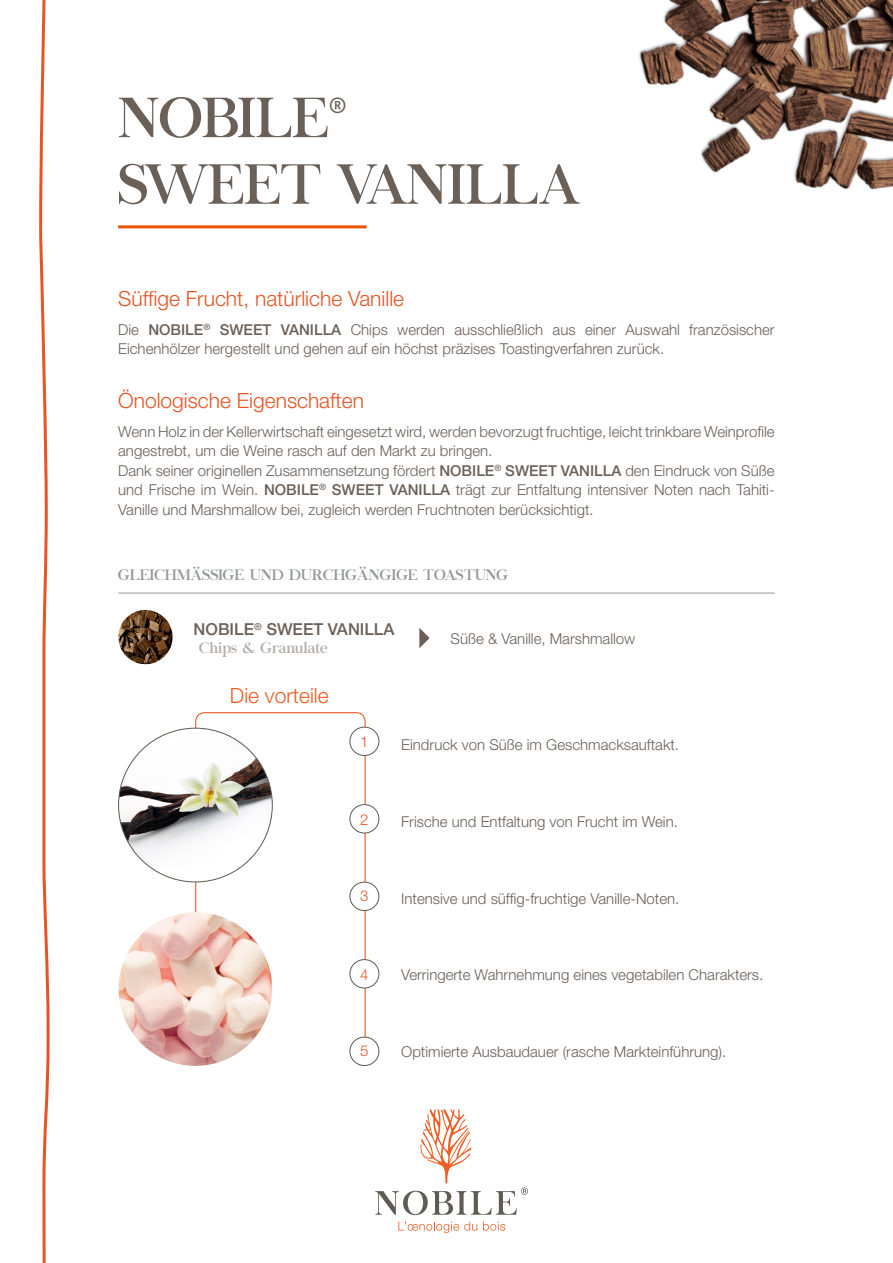
<style>
.page{position:relative;width:893px;height:1263px;background:#fff}
.page>*{position:absolute;margin:0;border:0;box-sizing:border-box;transform-origin:0 0}
.t1{font:55.5px/66.6px "Chapaza";color:#6a6058}
.t2{font:300 21px "Helvetica Neue";color:#e75424}
.t3{font:300 21px "Helvetica Neue";color:#ef5d22}
.nobile-nom-produit{font:500 16.5px "Helvetica Neue";color:#6a6058}
.texte-nobile{font:300 15px/19.5px "Helvetica Neue";color:#6a6058}
.nobile-titres-paragr{font:15px "Chapaza";color:#939598}
.nobile-nom-produit-2{font:15px "Chapaza";color:#b3aca7}
.texte-nobile-2{font:300 15px "Helvetica Neue";color:#e75424}
.s1{font-weight:500}
</style>
<div class="page">
<svg style="left:375px;top:1109px;width:153px;height:106px"></svg>
<svg style="left:398px;top:1222px;width:79px;height:11px"></svg>
<svg style="left:483px;top:1222px;width:22px;height:9px"></svg>
<hr style="left:118px;top:225px;width:249px;height:3px;background:#ed5200">
<svg style="left:39px;top:0;width:11px;height:1263px"></svg>
<svg style="left:419px;top:628px;width:11px;height:20px"></svg>
<hr style="left:118px;top:593px;width:657px;height:1px;background:#939598">
<img style="left:118px;top:610px;width:55px;height:54px">
<svg style="left:195px;top:712px;width:171px;height:341px"></svg>
<div style="left:350px;top:727px;width:29px;height:28px;background:#fff;border-radius:50%"></div>
<div style="left:350px;top:727px;width:29px;height:29px;border:1px solid #5e5a54;border-radius:50%"></div>
<div style="left:350px;top:805px;width:29px;height:28px;background:#fff;border-radius:50%"></div>
<div style="left:350px;top:804px;width:29px;height:29px;border:1px solid #5e5a54;border-radius:50%"></div>
<div style="left:350px;top:882px;width:29px;height:28px;background:#fff;border-radius:50%"></div>
<div style="left:350px;top:882px;width:29px;height:29px;border:1px solid #5e5a54;border-radius:50%"></div>
<div style="left:350px;top:959px;width:29px;height:29px;background:#fff;border-radius:50%"></div>
<div style="left:350px;top:959px;width:29px;height:29px;border:1px solid #5e5a54;border-radius:50%"></div>
<div style="left:350px;top:1037px;width:29px;height:28px;background:#fff;border-radius:50%"></div>
<div style="left:350px;top:1037px;width:29px;height:29px;border:1px solid #5e5a54;border-radius:50%"></div>
<img style="left:119px;top:912px;width:153px;height:154px;border-radius:77px">
<img style="left:119px;top:728px;width:153px;height:154px;border-radius:77px">
<img style="left:639px;top:0;width:254px;height:190px">
<p class="t1" style="left:118px;top:85px;width:464px">NOBILE<sup>®<br></sup>SWEET VANILLA</p>
<p class="t2" style="left:118px;top:285px;width:287px">Süffige Frucht, natürliche Vanille</p>
<p class="texte-nobile" style="left:118px;top:319px;width:658px">Die <span class="s1">NOBILE</span><sup>®</sup> <span class="s1">SWEET VANILLA</span> Chips werden ausschließlich aus einer Auswahl französischer<br>Eichenhölzer hergestellt und gehen auf ein höchst präzises Toastingverfahren zurück.</p>
<p class="t2" style="left:118px;top:387px;width:247px">Önologische Eigenschaften</p>
<p class="texte-nobile" style="left:118px;top:421px;width:658px">Wenn Holz in der Kellerwirtschaft eingesetzt wird, werden bevorzugt fruchtige, leicht trinkbare Weinprofile angestrebt, um die Weine rasch auf den Markt zu bringen.</p>
<p class="texte-nobile" style="left:118px;top:460px;width:658px;text-align:justify">Dank seiner originellen Zusammensetzung fördert <span class="s1">NOBILE</span><sup>®</sup> <span class="s1">SWEET VANILLA</span> den Eindruck von Süße und Frische im Wein. <span class="s1">NOBILE</span><sup>®</sup> <span class="s1">SWEET VANILLA</span> trägt zur Entfaltung intensiver Noten nach Tahiti-Vanille und Marshmallow bei, zugleich werden Fruchtnoten berücksichtigt.</p>
<p class="nobile-titres-paragr" style="left:118px;top:566px;width:391px">GLEICHMÄSSIGE UND DURCHGÄNGIGE TOASTUNG</p>
<p class="nobile-nom-produit" style="left:194px;top:619px;width:202px">NOBILE<sup>®</sup> SWEET VANILLA</p>
<p class="nobile-nom-produit-2" style="left:199px;top:639px;width:130px">Chips &amp; Granulate</p>
<p class="t3" style="left:230px;top:682px;width:100px">Die vorteile</p>
<p class="texte-nobile" style="left:451px;top:628px;width:186px">Süße &amp; Vanille, Marshmallow</p>
<p class="texte-nobile-2" style="left:360px;top:733px;width:10px">1</p>
<p class="texte-nobile" style="left:401px;top:734px;width:279px">Eindruck von Süße im Geschmacksauftakt.</p>
<p class="texte-nobile-2" style="left:360px;top:810px;width:10px">2</p>
<p class="texte-nobile" style="left:401px;top:811px;width:278px">Frische und Entfaltung von Frucht im Wein.</p>
<p class="texte-nobile-2" style="left:360px;top:887px;width:10px">3</p>
<p class="texte-nobile" style="left:401px;top:888px;width:280px">Intensive und süffig-fruchtige Vanille-Noten.</p>
<p class="texte-nobile-2" style="left:360px;top:965px;width:10px">4</p>
<p class="texte-nobile" style="left:401px;top:965px;width:364px">Verringerte Wahrnehmung eines vegetabilen Charakters.</p>
<p class="texte-nobile-2" style="left:360px;top:1042px;width:10px">5</p>
<p class="texte-nobile" style="left:401px;top:1042px;width:327px">Optimierte Ausbaudauer (rasche Markteinführung).</p>
</div>
